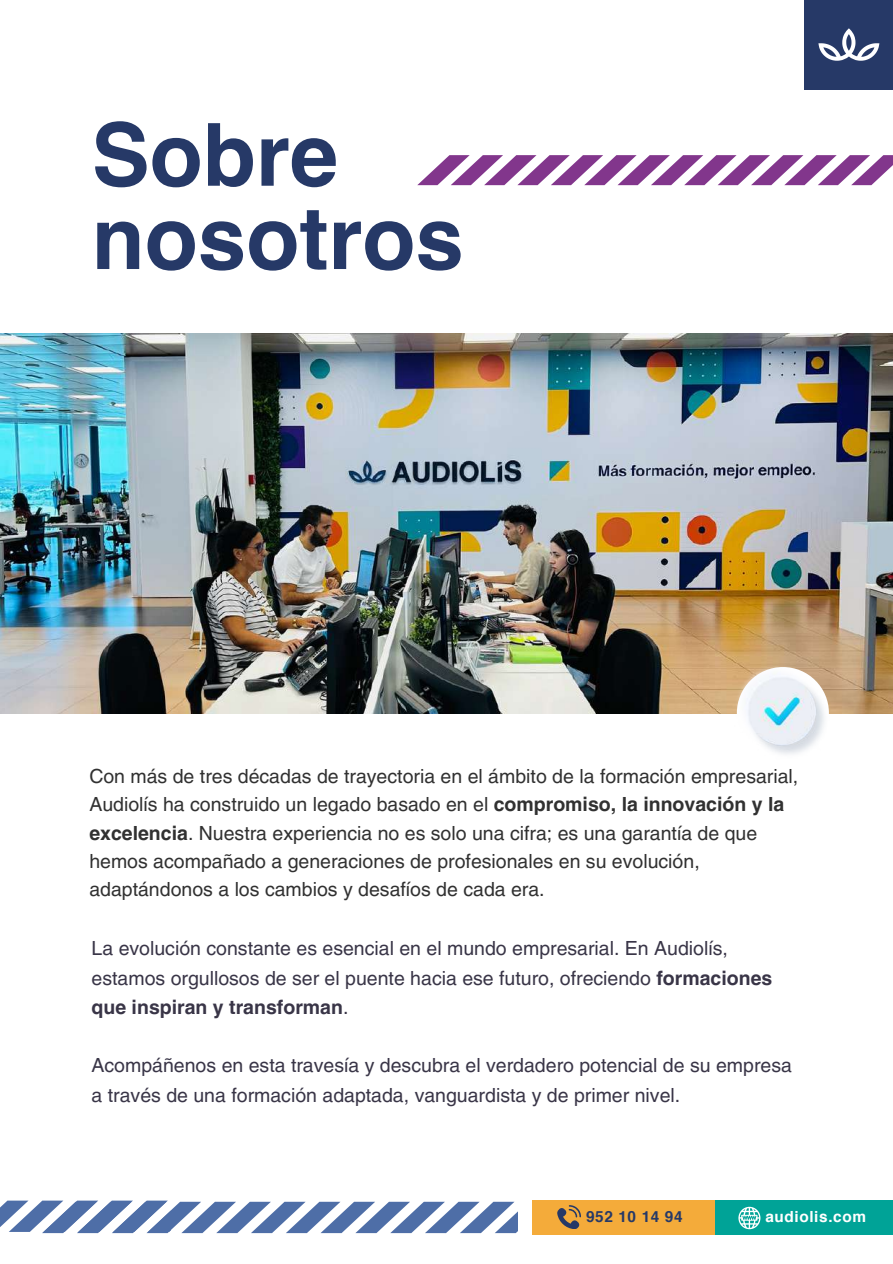
<style>
.page{position:relative;width:893px;height:1264px;background:#fff}
.page>*{position:absolute;margin:0;border:0;box-sizing:border-box;transform-origin:0 0}
.t1{font:700 87px/83.2px "Helvetica";color:#263967}
.t2{font:19.5px/28.2px "Helvetica LT Pro";color:#313131}
.t3{font:19.5px/29.2px "Helvetica LT Pro";color:#393547}
.t4{font:700 15.3px "Helvetica";letter-spacing:.04em;color:#fff}
.t5{font:700 15.3px "Helvetica";letter-spacing:.04em;color:#263967}
.s1{font-weight:700}
</style>
<div class="page">
<div style="left:532px;top:1199px;width:182px;height:35px;background:#f4ab3a"></div>
<div style="left:714px;top:1199px;width:178px;height:35px;background:#00a397"></div>
<svg style="left:557px;top:1205px;width:23px;height:23px"></svg>
<svg style="left:738px;top:1206px;width:22px;height:23px"></svg>
<svg style="left:0;top:1200px;width:517px;height:33px"></svg>
<svg style="left:417px;top:155px;width:475px;height:30px"></svg>
<div style="left:804px;top:0;width:88px;height:89px;background:#263967"></div>
<svg style="left:818px;top:28px;width:61px;height:33px"></svg>
<img style="left:0;top:333px;width:892px;height:380px">
<img style="left:734px;top:663px;width:95px;height:91px">
<h1 class="t1" style="left:92px;top:120px;width:374px">Sobre nosotros</h1>
<p class="t2" style="left:89px;top:764px;width:710px">Con más de tres décadas de trayectoria en el ámbito de la formación empresarial, Audiolís ha construido un legado basado en el <span class="s1">compromiso, la innovación y la excelencia</span>. Nuestra experiencia no es solo una cifra; es una garantía de que hemos acompañado a generaciones de profesionales en su evolución, adaptándonos a los cambios y desafíos de cada era.</p>
<p class="t3" style="left:92px;top:935px;width:682px">La evolución constante es esencial en el mundo empresarial. En Audiolís, estamos orgullosos de ser el puente hacia ese futuro, ofreciendo <span class="s1">formaciones que inspiran y transforman</span>.</p>
<p class="t3" style="left:92px;top:1052px;width:701px">Acompáñenos en esta travesía y descubra el verdadero potencial de su empresa a través de una formación adaptada, vanguardista y de primer nivel.</p>
<p class="t5" style="left:586px;top:1209px;width:98px">952 10 14 94</p>
<p class="t4" style="left:765px;top:1209px;width:102px">audiolis.com</p>
</div>
